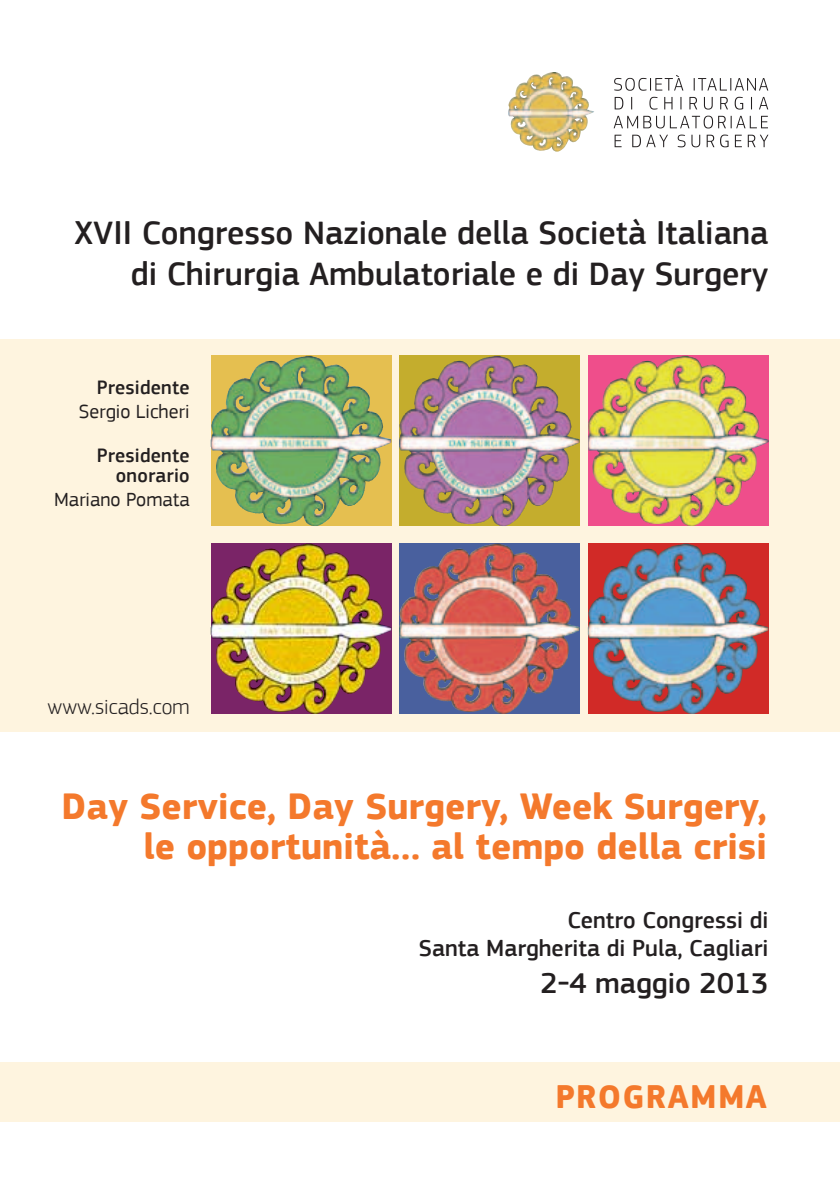
<style>
.page{position:relative;width:840px;height:1191px;background:#fff}
.page>*{position:absolute;margin:0;border:0;box-sizing:border-box;transform-origin:0 0}
.t1{font:700 38px/40px "PF Square Sans Pro";color:#f4792c;text-align:right}
.t2{font:500 34px/40.8px "PF Square Sans Pro";color:#231f20;text-align:right}
.t3{font:700 34px "PF Square Sans Pro";letter-spacing:.04em;color:#f4792c}
.t4{font:500 30px "PF Square Sans Pro";color:#231f20}
.t5{font:500 24px/28.8px "PF Square Sans Pro";color:#231f20;text-align:right}
.t6{font:300 22px "PF Square Sans Pro";color:#231f20}
.t7{font:500 20px/20px "PF Square Sans Pro";letter-spacing:.01em;color:#231f20;text-align:right}
.t8{font:20px "PF Square Sans Pro";color:#231f20}
</style>
<div class="page">
<div style="left:0;top:1062px;width:839px;height:59px;background:#fef4df"></div>
<div style="left:0;top:339px;width:839px;height:392px;background:#fef4df"></div>
<img style="left:211px;top:356px;width:180px;height:170px">
<img style="left:211px;top:356px;width:94px;height:158px">
<img style="left:399px;top:356px;width:180px;height:170px">
<img style="left:399px;top:356px;width:95px;height:158px">
<img style="left:588px;top:356px;width:180px;height:170px">
<img style="left:588px;top:356px;width:93px;height:162px">
<img style="left:588px;top:544px;width:180px;height:170px">
<img style="left:587px;top:544px;width:95px;height:157px">
<img style="left:211px;top:544px;width:180px;height:170px">
<img style="left:211px;top:544px;width:94px;height:157px">
<img style="left:399px;top:544px;width:180px;height:170px">
<img style="left:399px;top:544px;width:95px;height:157px">
<svg style="left:614px;top:135px;width:154px;height:12px"></svg>
<svg style="left:613px;top:116px;width:154px;height:12px"></svg>
<svg style="left:614px;top:97px;width:153px;height:13px"></svg>
<svg style="left:614px;top:75px;width:153px;height:16px"></svg>
<img style="left:508px;top:72px;width:44px;height:74px">
<p class="t2" style="left:74px;top:213px;width:695px">XVII Congresso Nazionale della Società Italiana di Chirurgia Ambulatoriale e di Day Surgery</p>
<p class="t7" style="left:97px;top:377px;width:94px">Presidente</p>
<p class="t8" style="left:79px;top:399px;width:112px">Sergio Licheri</p>
<p class="t7" style="left:97px;top:445px;width:94px">Presidente onorario</p>
<p class="t8" style="left:54px;top:487px;width:137px">Mariano Pomata</p>
<p class="t6" style="left:48px;top:694px;width:143px">www.sicads.com</p>
<p class="t1" style="left:62px;top:787px;width:706px">Day Service, Day Surgery, Week Surgery, le opportunità… al tempo della crisi</p>
<p class="t5" style="left:418px;top:906px;width:351px">Centro Congressi di<br>Santa Margherita di Pula, Cagliari</p>
<p class="t4" style="left:540px;top:965px;width:229px">2-4 maggio 2013</p>
<p class="t3" style="left:555px;top:1076px;width:213px">PROGRAMMA</p>
</div>
